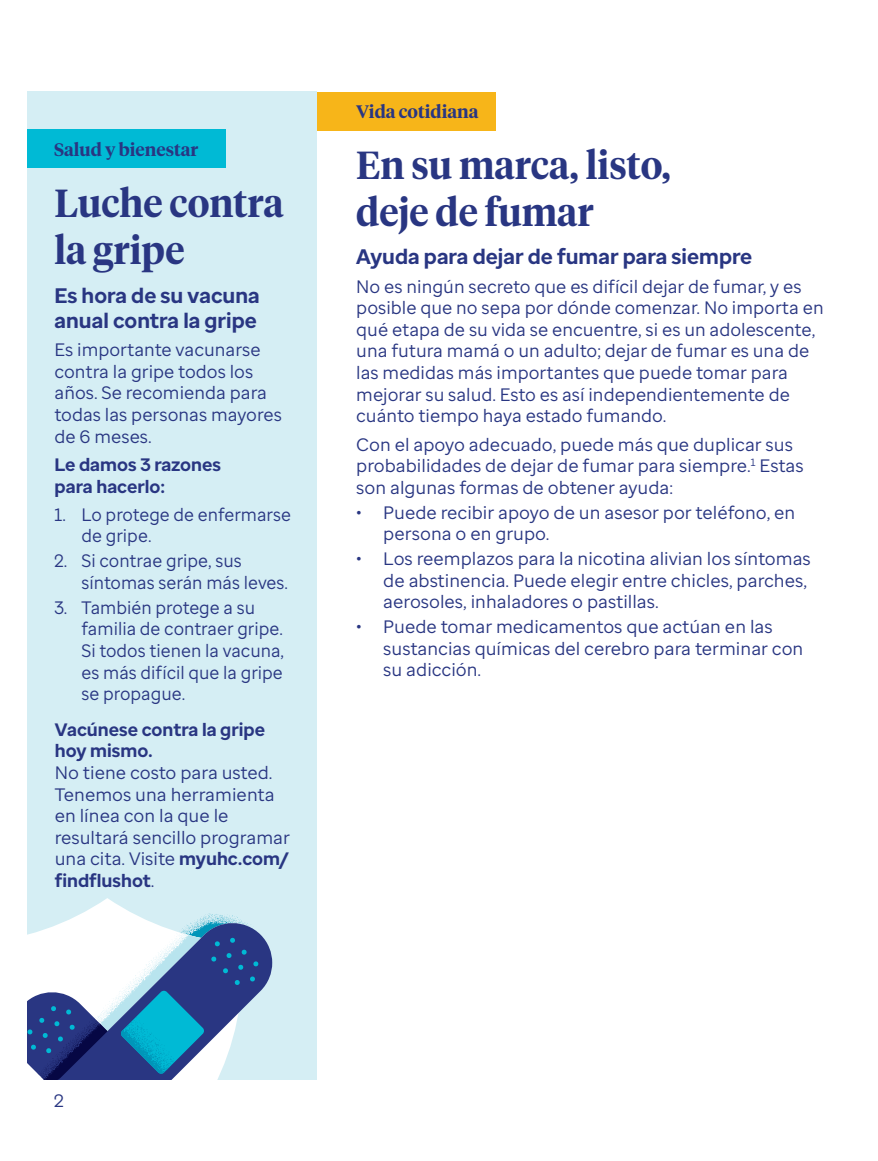
<style>
.page{position:relative;width:878px;height:1161px;background:#fff}
.page>*{position:absolute;margin:0;border:0;box-sizing:border-box;transform-origin:0 0}
.Headline{font:600 39px/46.8px "UHC Serif Headline";color:#293682;scale:.96 1}
.Subhead{font:700 21px/25.2px "Enterprise Sans";color:#293682}
.BodyCopy{font:18px/21.6px "Enterprise Sans";color:#293682}
.BodyCopy-2{font:18px/21.6px "Enterprise Sans";color:#293682;scale:.96 1}
.IconCTA{font:18px/21.6px "Enterprise Sans";color:#293682}
.t1{font:600 18px "UHC Serif Headline";color:#293682}
.BodyCopy-3{font:700 18px/21.6px "Enterprise Sans";color:#293682}
.s1{font-weight:700}
</style>
<div class="page">
<div style="left:302px;top:92px;width:193px;height:39px;background:#f7b519"></div>
<div style="left:27px;top:92px;width:289px;height:988px;background:#d5eef4"></div>
<svg style="left:27px;top:898px;width:245px;height:182px"></svg>
<div style="left:27px;top:130px;width:198px;height:38px;background:#00bad5"></div>
<p class="t1" style="left:54px;top:137px;width:146px">Salud y bienestar</p>
<p class="Headline" style="left:54px;top:178px;width:240px">Luche contra la gripe</p>
<p class="Subhead" style="left:54px;top:283px;width:207px">Es hora de su vacuna anual contra la gripe</p>
<p class="BodyCopy" style="left:54px;top:339px;width:229px">Es importante vacunarse contra la gripe todos los años. Se recomienda para todas las personas mayores de 6 meses.</p>
<p class="BodyCopy-3" style="left:54px;top:454px;width:168px">Le damos 3 razones para hacerlo:</p>
<p class="BodyCopy-2" style="left:81px;top:504px;width:220px;text-indent:-27px">1. Lo protege de enfermarse de gripe.</p>
<p class="BodyCopy-2" style="left:81px;top:550px;width:217px;text-indent:-27px">2. Si contrae gripe, sus síntomas serán más leves.</p>
<p class="BodyCopy-2" style="left:81px;top:596px;width:212px;text-indent:-27px">3. También protege a su familia de contraer gripe.<br>Si todos tienen la vacuna, es más difícil que la gripe se propague.</p>
<p class="IconCTA" style="left:55px;top:718px;width:237px"><span class="s1">Vacúnese contra la gripe hoy mismo.<br></span>No tiene costo para usted.<br>Tenemos una herramienta en línea con la que le resultará sencillo programar una cita. Visite <span class="s1">myuhc.com/ findflushot</span>.</p>
<p class="t1" style="left:356px;top:100px;width:124px">Vida cotidiana</p>
<p class="Headline" style="left:356px;top:140px;width:329px">En su marca, listo, deje de fumar</p>
<p class="Subhead" style="left:356px;top:244px;width:397px">Ayuda para dejar de fumar para siempre</p>
<p class="BodyCopy" style="left:356px;top:275px;width:469px">No es ningún secreto que es difícil dejar de fumar, y es posible que no sepa por dónde comenzar. No importa en qué etapa de su vida se encuentre, si es un adolescente, una futura mamá o un adulto; dejar de fumar es una de las medidas más importantes que puede tomar para mejorar su salud. Esto es así independientemente de cuánto tiempo haya estado fumando.</p>
<p class="BodyCopy" style="left:356px;top:433px;width:449px">Con el apoyo adecuado, puede más que duplicar sus probabilidades de dejar de fumar para siempre.<sup>1</sup> Estas son algunas formas de obtener ayuda:</p>
<p class="BodyCopy" style="left:383px;top:501px;width:413px;text-indent:-27px">• Puede recibir apoyo de un asesor por teléfono, en persona o en grupo.</p>
<p class="BodyCopy" style="left:383px;top:548px;width:429px;text-indent:-27px">• Los reemplazos para la nicotina alivian los síntomas de abstinencia. Puede elegir entre chicles, parches, aerosoles, inhaladores o pastillas.</p>
<p class="BodyCopy" style="left:383px;top:616px;width:421px;text-indent:-27px">• Puede tomar medicamentos que actúan en las sustancias químicas del cerebro para terminar con su adicción.</p>
<p class="BodyCopy" style="left:54px;top:1090px;width:11px">2</p>
</div>
